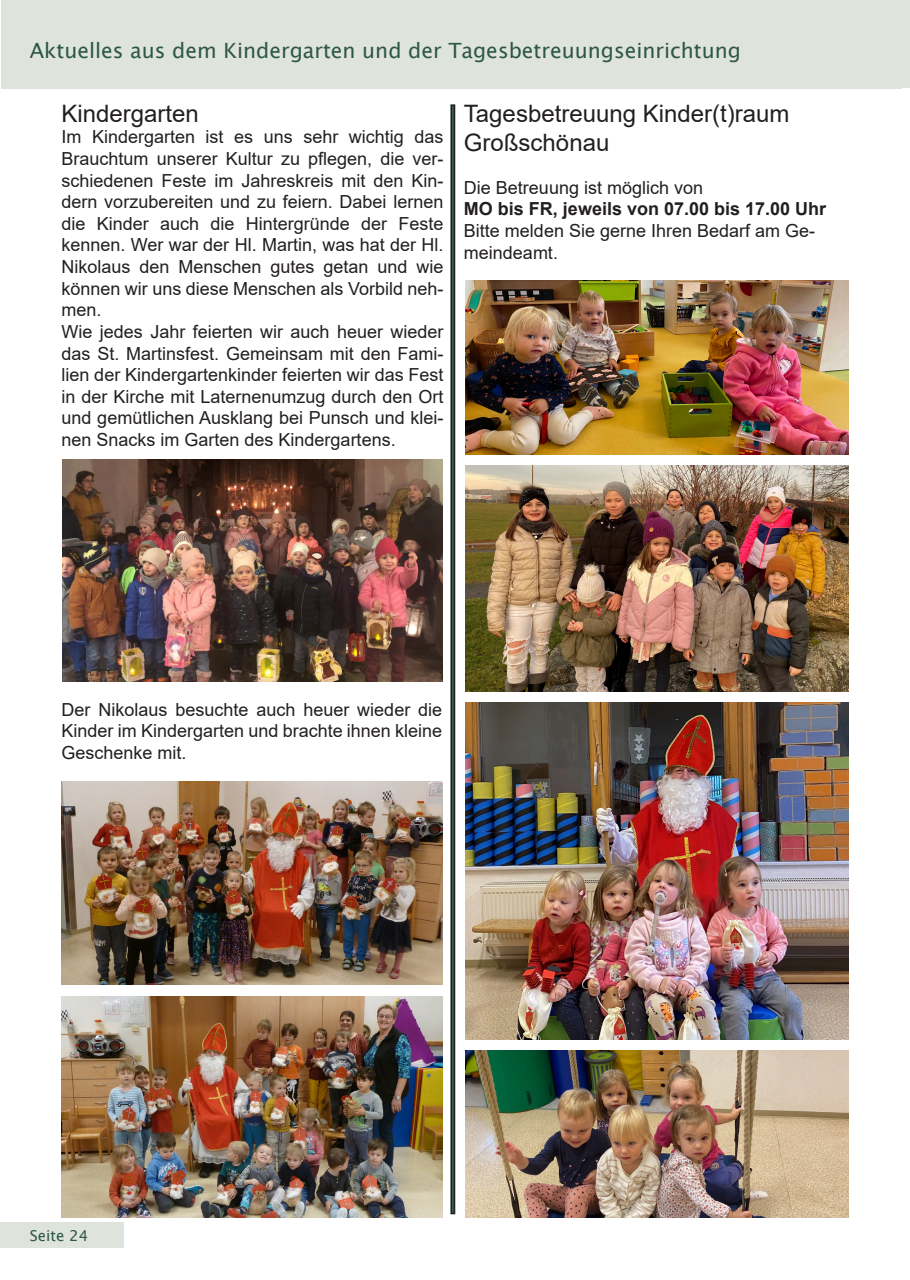
<style>
.page{position:relative;width:910px;height:1280px;background:#fff}
.page>*{position:absolute;margin:0;border:0;box-sizing:border-box;transform-origin:0 0}
.t1{font:24px/28.8px "Arial";color:#231f20}
.t2{font:21px "Lucida Sans Unicode";color:#2e5747}
.t3{font:18px/21.6px "Arial";color:#231f20}
.t4{font:700 18px "Arial";color:#231f20}
.t5{font:15px "Lucida Sans Unicode";color:#2e5747}
</style>
<div class="page">
<div style="left:0;top:1222px;width:124px;height:26px;background:#dee3db"></div>
<div style="left:1px;top:1px;width:900px;height:88px;background:#dee3db"></div>
<div style="left:901px;top:1px;width:9px;height:87px;background:#dee3db"></div>
<img style="left:465px;top:465px;width:383px;height:227px">
<img style="left:63px;top:459px;width:379px;height:223px">
<img style="left:465px;top:702px;width:383px;height:338px">
<img style="left:62px;top:781px;width:380px;height:204px">
<img style="left:62px;top:996px;width:380px;height:221px">
<img style="left:465px;top:281px;width:383px;height:173px">
<div style="left:450px;top:104px;width:5px;height:1110px;border:2px solid #231f20"></div>
<img style="left:465px;top:1050px;width:383px;height:167px">
<p class="t2" style="left:30px;top:34px;width:713px">Aktuelles aus dem Kindergarten und der Tagesbetreuungseinrichtung</p>
<h1 class="t1" style="left:62px;top:99px;width:139px">Kindergarten</h1>
<p class="t3" style="left:62px;top:126px;width:383px">Im Kindergarten ist es uns sehr wichtig das Brauchtum unserer Kultur zu pflegen, die ver&shy;schiedenen Feste im Jahreskreis mit den Kin&shy;dern vorzubereiten und zu feiern. Dabei lernen die Kinder auch die Hintergründe der Feste kennen. Wer war der Hl. Martin, was hat der Hl.<br>Nikolaus den Menschen gutes getan und wie können wir uns diese Menschen als Vorbild neh&shy;men.<br>Wie jedes Jahr feierten wir auch heuer wieder das St. Martinsfest. Gemeinsam mit den Fami&shy;lien der Kindergartenkinder feierten wir das Fest in der Kirche mit Laternenumzug durch den Ort und gemütlichen Ausklang bei Punsch und klei&shy;nen Snacks im Garten des Kindergartens.</p>
<h1 class="t1" style="left:464px;top:99px;width:327px">Tagesbetreuung Kinder(t)raum<br>Großschönau</h1>
<p class="t3" style="left:464px;top:177px;width:241px">Die Betreuung ist möglich von</p>
<p class="t4" style="left:464px;top:196px;width:364px">MO bis FR, jeweils von 07.00 bis 17.00 Uhr</p>
<p class="t3" style="left:464px;top:220px;width:353px">Bitte melden Sie gerne Ihren Bedarf am Ge&shy;meindeamt.</p>
<p class="t3" style="left:62px;top:698px;width:382px;text-align:justify">Der Nikolaus besuchte auch heuer wieder die Kinder im Kindergarten und brachte ihnen kleine Geschenke mit.</p>
<p class="t5" style="left:30px;top:1224px;width:60px">Seite 24</p>
</div>
